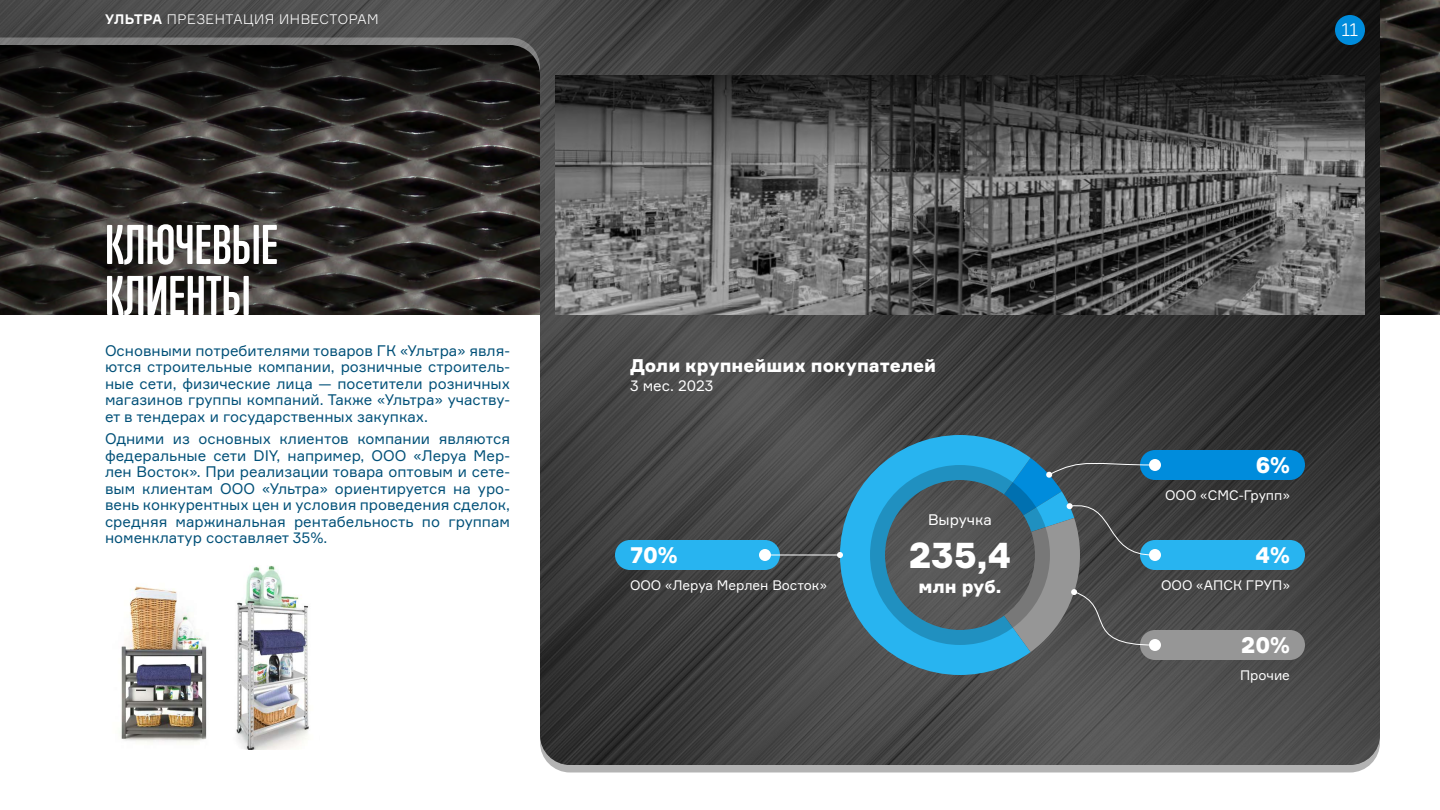
<style>
.page{position:relative;width:1440px;height:810px;background:#fff}
.page>*{position:absolute;margin:0;border:0;box-sizing:border-box;transform-origin:0 0}
.t1{font:700 51px/51px "Trump Soft Pro";color:#fff}
.t2{font:900 36px "Formular";color:#fff}
.t3{font:900 22.5px "Formular";color:#fff}
.t4{font:900 18px "Formular";color:#fff}
.t5{font:300 18px "Formular";color:#fff}
.t6{font:15px/16.5px "Formular";color:#005078;text-align:justify}
.t7{font:15px "Formular";color:#fff}
.t8{font:13.5px "Formular";color:#fff}
.t9{font:300 13.5px "Formular";letter-spacing:.04em;color:#fff}
.s1{font-weight:700}
</style>
<div class="page">
<img style="left:1380px;top:0;width:60px;height:315px">
<img style="left:0;top:0;width:1380px;height:735px">
<svg style="left:0;top:38px;width:540px;height:37px;background:#272626"></svg>
<div style="left:1335px;top:15px;width:30px;height:30px;background:#008cdc;border-radius:50%"></div>
<svg style="left:540px;top:735px;width:840px;height:38px;background:#626262"></svg>
<img style="left:90px;top:578px;width:142px;height:164px">
<div style="left:1140px;top:450px;width:165px;height:30px;background:#008cdc;border-radius:15px"></div>
<div style="left:1149px;top:459px;width:12px;height:12px;background:#fff;border-radius:50%"></div>
<div style="left:1140px;top:540px;width:165px;height:30px;background:#28b4f0;border-radius:15px"></div>
<div style="left:1149px;top:549px;width:12px;height:12px;background:#fff;border-radius:50%"></div>
<div style="left:1140px;top:630px;width:165px;height:30px;background:#969696;border-radius:15px"></div>
<div style="left:1149px;top:639px;width:12px;height:12px;background:#fff;border-radius:50%"></div>
<div style="left:615px;top:540px;width:165px;height:30px;background:#28b4f0;border-radius:15px"></div>
<div style="left:759px;top:549px;width:12px;height:12px;background:#fff;border-radius:50%"></div>
<hr style="left:765px;top:555px;width:75px;height:1px;background:#fff">
<svg style="left:837px;top:435px;width:318px;height:240px;background:#476e7f"></svg>
<img style="left:555px;top:165px;width:810px;height:150px">
<svg style="left:555px;top:75px;width:810px;height:90px;background:#454545"></svg>
<img style="left:232px;top:555px;width:88px;height:195px">
<p class="t9" style="left:105px;top:11px;width:275px"><span class="s1">УЛЬТРА</span> ПРЕЗЕНТАЦИЯ ИНВЕСТОРАМ</p>
<h1 class="t1" style="left:105px;top:219px;width:175px">КЛЮЧЕВЫЕ<br>КЛИЕНТЫ</h1>
<p class="t6" style="left:105px;top:342px;width:406px">Основными потребителями товаров ГК «Ультра» явля&shy;ются строительные компании, розничные строитель&shy;ные сети, физические лица — посетители розничных магазинов группы компаний. Также «Ультра» участву&shy;ет в тендерах и государственных закупках.</p>
<p class="t6" style="left:105px;top:430px;width:407px">Одними из основных клиентов компании являются федеральные сети DIY, например, ООО «Леруа Мер&shy;лен Восток». При реализации товара оптовым и сете&shy;вым клиентам ООО «Ультра» ориентируется на уро&shy;вень конкурентных цен и условия проведения сделок, средняя маржинальная рентабельность по группам номенклатур составляет 35%.</p>
<p class="t4" style="left:630px;top:354px;width:308px">Доли крупнейших покупателей</p>
<p class="t7" style="left:630px;top:377px;width:85px">3 мес. 2023</p>
<h3 class="t3" style="left:630px;top:541px;width:49px">70%</h3>
<p class="t8" style="left:630px;top:577px;width:199px">ООО «Леруа Мерлен Восток»</p>
<p class="t7" style="left:928px;top:510px;width:65px">Выручка</p>
<h2 class="t2" style="left:909px;top:532px;width:104px">235,4</h2>
<p class="t4" style="left:919px;top:576px;width:84px">млн руб.</p>
<p class="t5" style="left:1341px;top:19px;width:19px">11</p>
<h3 class="t3" style="left:1256px;top:451px;width:36px">6%</h3>
<p class="t8" style="left:1165px;top:487px;width:126px">ООО «СМС-Групп»</p>
<h3 class="t3" style="left:1256px;top:541px;width:36px">4%</h3>
<p class="t8" style="left:1161px;top:577px;width:130px">ООО «АПСК ГРУП»</p>
<h3 class="t3" style="left:1241px;top:631px;width:50px">20%</h3>
<p class="t8" style="left:1240px;top:667px;width:51px">Прочие</p>
</div>
